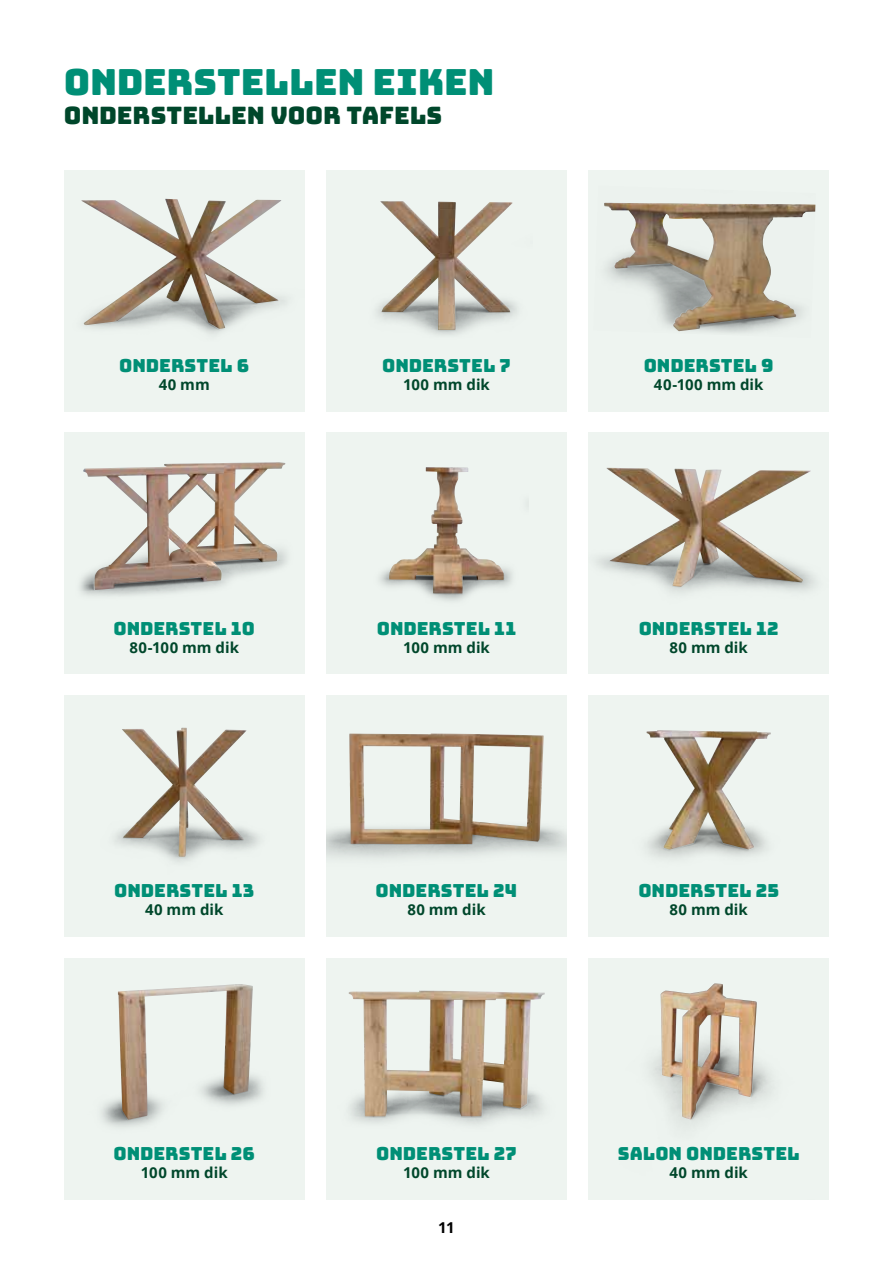
<style>
.page{position:relative;width:893px;height:1263px;background:#fff}
.page>*{position:absolute;margin:0;border:0;box-sizing:border-box;transform-origin:0 0}
.t1{font:36px "Bungee";letter-spacing:-.005em;color:#008f76}
.t2{font:24px "Bungee";color:#00472b}
.t3{font:18px "Bungee";color:#008f76}
.t4{font:700 15px "Open Sans";color:#00472b}
.t5{font:700 15px "Open Sans";color:#000}
</style>
<div class="page">
<div style="left:64px;top:170px;width:241px;height:241px;background:#eef4f0"></div>
<div style="left:64px;top:433px;width:241px;height:241px;background:#eef4f0"></div>
<div style="left:64px;top:695px;width:241px;height:241px;background:#eef4f0"></div>
<div style="left:64px;top:958px;width:241px;height:241px;background:#eef4f0"></div>
<div style="left:326px;top:170px;width:241px;height:241px;background:#eef4f0"></div>
<div style="left:326px;top:433px;width:241px;height:241px;background:#eef4f0"></div>
<div style="left:326px;top:695px;width:241px;height:241px;background:#eef4f0"></div>
<div style="left:326px;top:958px;width:241px;height:241px;background:#eef4f0"></div>
<div style="left:588px;top:170px;width:241px;height:241px;background:#eef4f0"></div>
<div style="left:588px;top:433px;width:241px;height:241px;background:#eef4f0"></div>
<div style="left:588px;top:695px;width:241px;height:241px;background:#eef4f0"></div>
<div style="left:588px;top:958px;width:241px;height:241px;background:#eef4f0"></div>
<img style="left:348px;top:990px;width:186px;height:135px">
<img style="left:379px;top:568px;width:133px;height:33px">
<img style="left:649px;top:849px;width:116px;height:9px">
<img style="left:81px;top:199px;width:201px;height:130px">
<img style="left:380px;top:201px;width:133px;height:129px">
<img style="left:604px;top:203px;width:211px;height:128px">
<img style="left:83px;top:462px;width:202px;height:128px">
<img style="left:389px;top:467px;width:115px;height:126px">
<img style="left:606px;top:468px;width:205px;height:119px">
<img style="left:122px;top:728px;width:125px;height:129px">
<img style="left:349px;top:733px;width:195px;height:111px">
<img style="left:646px;top:730px;width:125px;height:119px">
<img style="left:118px;top:984px;width:135px;height:136px">
<img style="left:349px;top:991px;width:196px;height:125px">
<img style="left:661px;top:983px;width:96px;height:136px">
<h1 class="t1" style="left:64px;top:61px;width:432px">ONDERSTELLEN EIKEN</h1>
<h2 class="t2" style="left:64px;top:101px;width:380px">ONDERSTELLEN VOOR TAFELS</h2>
<p class="t3" style="left:119px;top:355px;width:131px">ONDERSTEL 6</p>
<p class="t4" style="left:159px;top:374px;width:53px">40 mm</p>
<p class="t3" style="left:382px;top:355px;width:130px">ONDERSTEL 7</p>
<p class="t4" style="left:403px;top:374px;width:88px">100 mm dik</p>
<p class="t3" style="left:644px;top:355px;width:131px">ONDERSTEL 9</p>
<p class="t4" style="left:654px;top:374px;width:111px">40-100 mm dik</p>
<p class="t3" style="left:114px;top:618px;width:143px">ONDERSTEL 10</p>
<p class="t4" style="left:130px;top:637px;width:111px">80-100 mm dik</p>
<p class="t3" style="left:377px;top:618px;width:141px">ONDERSTEL 11</p>
<p class="t4" style="left:403px;top:637px;width:88px">100 mm dik</p>
<p class="t3" style="left:639px;top:618px;width:142px">ONDERSTEL 12</p>
<p class="t4" style="left:670px;top:637px;width:80px">80 mm dik</p>
<p class="t3" style="left:114px;top:880px;width:141px">ONDERSTEL 13</p>
<p class="t4" style="left:145px;top:899px;width:80px">40 mm dik</p>
<p class="t3" style="left:376px;top:880px;width:143px">ONDERSTEL 24</p>
<p class="t4" style="left:407px;top:899px;width:80px">80 mm dik</p>
<p class="t3" style="left:638px;top:880px;width:142px">ONDERSTEL 25</p>
<p class="t4" style="left:670px;top:899px;width:80px">80 mm dik</p>
<p class="t3" style="left:114px;top:1143px;width:143px">ONDERSTEL 26</p>
<p class="t4" style="left:141px;top:1162px;width:88px">100 mm dik</p>
<p class="t3" style="left:376px;top:1143px;width:142px">ONDERSTEL 27</p>
<p class="t4" style="left:403px;top:1162px;width:88px">100 mm dik</p>
<p class="t3" style="left:618px;top:1143px;width:183px">SALON ONDERSTEL</p>
<p class="t4" style="left:669px;top:1162px;width:80px">40 mm dik</p>
<p class="t5" style="left:438px;top:1217px;width:18px">11</p>
</div>
